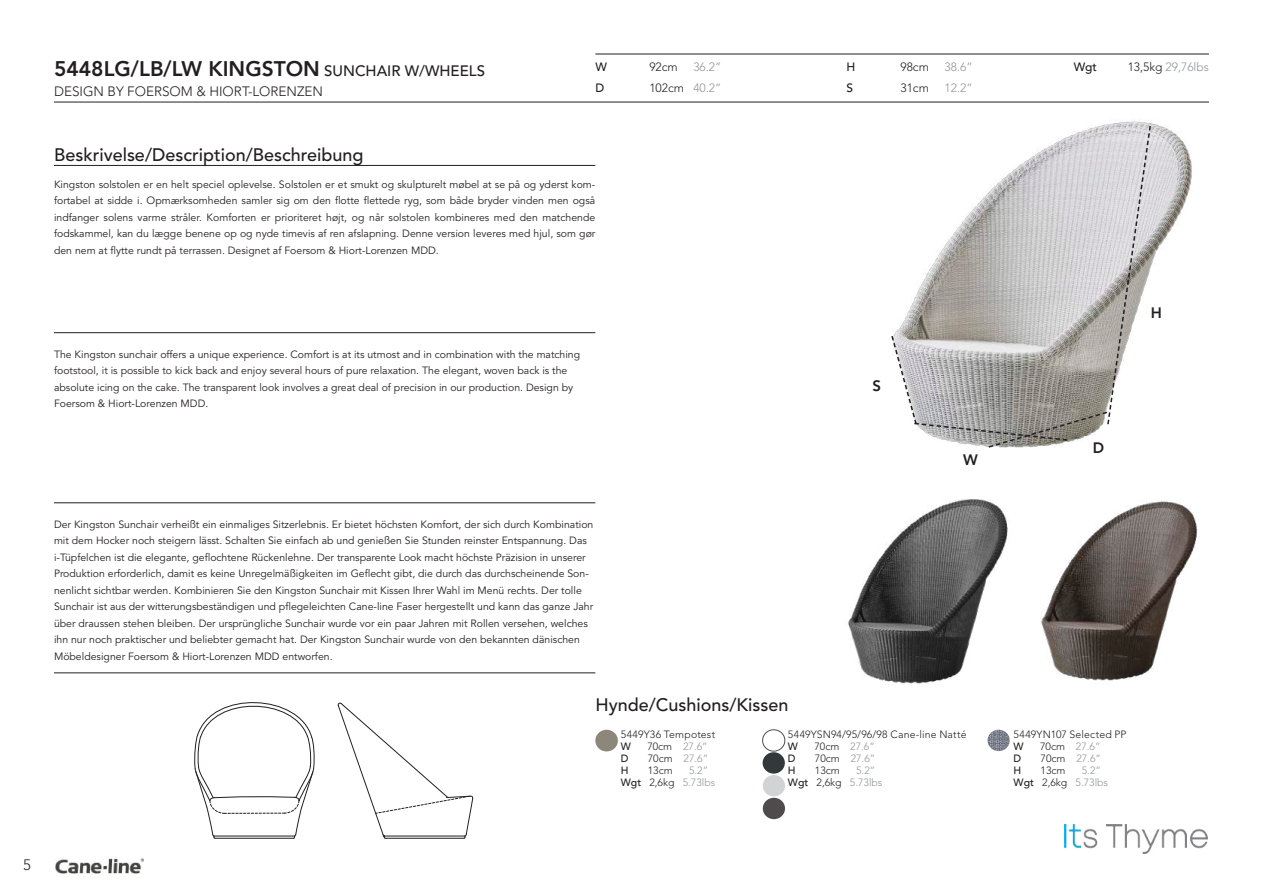
<style>
.page{position:relative;width:1263px;height:893px;background:#fff}
.page>*{position:absolute;margin:0;border:0;box-sizing:border-box;transform-origin:0 0}
.t1{font:800 21px "Avenir LT Pro";color:#231f20}
.t2{font:500 18px "Avenir LT Pro";color:#231f20}
.t3{font:800 15px "Avenir LT Pro";color:#231f20}
.t4{font:300 15px "Avenir LT Pro";color:#231f20}
.t5{font:300 13.5px "Avenir LT Pro";color:#231f20}
.t6{font:300 12px "Avenir LT Pro";color:#939598}
.t7{font:300 12px "Avenir LT Pro";color:#231f20}
.t8{font:500 12px "Avenir LT Pro";color:#231f20}
.t9{font:10.5px/16.5px "Avenir LT Pro";color:#231f20}
.t10{font:300 10.5px/12px "Avenir LT Pro";color:#939598}
.t11{font:300 10.5px "Avenir LT Pro";letter-spacing:.015em;color:#231f20}
.t12{font:500 10.5px "Avenir LT Pro";color:#231f20}
.s1{font-weight:500;font-size:15px}
.s2{color:#939598}
.s3{color:#231f20}
.s4{font-weight:500;color:#231f20}
</style>
<div class="page">
<img style="left:1110px;top:121px;width:82px;height:143px">
<svg style="left:338px;top:702px;width:135px;height:137px"></svg>
<svg style="left:194px;top:702px;width:121px;height:137px"></svg>
<img style="left:1041px;top:501px;width:157px;height:180px">
<img style="left:848px;top:499px;width:160px;height:185px">
<svg style="left:891px;top:124px;width:261px;height:324px"></svg>
<div style="left:595px;top:730px;width:23px;height:21px;background:#8c8779;border-radius:50%"></div>
<div style="left:762px;top:730px;width:23px;height:21px;border:1px solid #231f20;border-radius:50%"></div>
<div style="left:763px;top:752px;width:22px;height:22px;background:#33393a;border-radius:50%"></div>
<div style="left:763px;top:775px;width:22px;height:21px;background:#d2d3d4;border-radius:50%"></div>
<div style="left:763px;top:798px;width:22px;height:21px;background:#4f4b4c;border-radius:50%"></div>
<img style="left:987px;top:730px;width:23px;height:21px;border-radius:11px">
<img style="left:55px;top:858px;width:88px;height:16px">
<hr style="left:54px;top:102px;width:1155px;height:1px;background:#231f20">
<hr style="left:595px;top:54px;width:614px;height:1px;background:#231f20">
<hr style="left:54px;top:165px;width:541px;height:1px;background:#231f20">
<hr style="left:54px;top:332px;width:541px;height:1px;background:#231f20">
<hr style="left:54px;top:502px;width:541px;height:1px;background:#231f20">
<hr style="left:54px;top:672px;width:541px;height:1px;background:#231f20">
<img style="left:1064px;top:825px;width:144px;height:29px">
<h1 class="t1" style="left:54px;top:56px;width:432px">5448LG/LB/LW KINGSTON <span class="s1">SUNCHAIR W/WHEELS</span></h1>
<p class="t5" style="left:54px;top:83px;width:271px">DESIGN BY FOERSOM &amp; HIORT-LORENZEN</p>
<h2 class="t2" style="left:54px;top:144px;width:311px">Beskrivelse/Description/Beschreibung</h2>
<p class="t8" style="left:595px;top:60px;width:13px">W</p>
<p class="t7" style="left:649px;top:60px;width:30px">92cm</p>
<p class="t6" style="left:693px;top:60px;width:30px">36.2”</p>
<p class="t8" style="left:595px;top:81px;width:10px">D</p>
<p class="t7" style="left:649px;top:81px;width:74px">102cm <span class="s2">40.2”</span></p>
<p class="t9" style="left:54px;top:176px;width:543px;text-align:justify">Kingston solstolen er en helt speciel oplevelse. Solstolen er et smukt og skulpturelt møbel at se på og yderst kom&shy;fortabel at sidde i. Opmærksomheden samler sig om den flotte flettede ryg, som både bryder vinden men også indfanger solens varme stråler. Komforten er prioriteret højt, og når solstolen kombineres med den matchende fodskammel, kan du lægge benene op og nyde timevis af ren afslapning. Denne version leveres med hjul, som gør den nem at flytte rundt på terrassen. Designet af Foersom &amp; Hiort-Lorenzen MDD.</p>
<p class="t8" style="left:846px;top:60px;width:10px">H</p>
<p class="t7" style="left:900px;top:60px;width:30px">98cm</p>
<p class="t6" style="left:944px;top:60px;width:30px">38.6”</p>
<p class="t8" style="left:846px;top:81px;width:8px">S</p>
<p class="t7" style="left:900px;top:81px;width:30px">31cm</p>
<p class="t6" style="left:944px;top:81px;width:30px">12.2”</p>
<p class="t9" style="left:54px;top:346px;width:528px">The Kingston sunchair offers a unique experience. Comfort is at its utmost and in combination with the matching footstool, it is possible to kick back and enjoy several hours of pure relaxation. The elegant, woven back is the absolute icing on the cake. The transparent look involves a great deal of precision in our production. Design by Foersom &amp; Hiort-Lorenzen MDD.</p>
<p class="t9" style="left:54px;top:516px;width:541px">Der Kingston Sunchair verheißt ein einmaliges Sitzerlebnis. Er bietet höchsten Komfort, der sich durch Kombination mit dem Hocker noch steigern lässt. Schalten Sie einfach ab und genießen Sie Stunden reinster Entspannung. Das i-Tüpfelchen ist die elegante, geflochtene Rückenlehne. Der transparente Look macht höchste Präzision in unserer Produktion erforderlich, damit es keine Unregelmäßigkeiten im Geflecht gibt, die durch das durchscheinende Son&shy;nenlicht sichtbar werden. Kombinieren Sie den Kingston Sunchair mit Kissen Ihrer Wahl im Menü rechts. Der tolle Sunchair ist aus der witterungsbeständigen und pflegeleichten Cane-line Faser hergestellt und kann das ganze Jahr über draussen stehen bleiben. Der ursprüngliche Sunchair wurde vor ein paar Jahren mit Rollen versehen, welches ihn nur noch praktischer und beliebter gemacht hat. Der Kingston Sunchair wurde von den bekannten dänischen Möbeldesigner Foersom &amp; Hiort-Lorenzen MDD entworfen.</p>
<h3 class="t3" style="left:873px;top:377px;width:10px">S</h3>
<h3 class="t3" style="left:963px;top:451px;width:16px">W</h3>
<h2 class="t2" style="left:595px;top:694px;width:195px">Hynde/Cushions/Kissen</h2>
<p class="t11" style="left:621px;top:728px;width:96px">5449Y36 Tempotest</p>
<p class="t12" style="left:621px;top:740px;width:12px">W</p>
<p class="t10" style="left:647px;top:740px;width:62px"><span class="s3">70cm</span> 27.6”</p>
<p class="t12" style="left:621px;top:752px;width:9px">D</p>
<p class="t10" style="left:648px;top:752px;width:62px"><span class="s3">70cm</span> 27.6”</p>
<p class="t12" style="left:621px;top:764px;width:9px">H</p>
<p class="t11" style="left:648px;top:764px;width:26px">13cm</p>
<p class="t11" style="left:788px;top:728px;width:180px">5449YSN94/95/96/98 Cane-line Natté</p>
<p class="t12" style="left:788px;top:740px;width:12px">W</p>
<p class="t10" style="left:814px;top:740px;width:62px"><span class="s3">70cm</span> 27.6”</p>
<p class="t12" style="left:788px;top:752px;width:9px">D</p>
<p class="t10" style="left:815px;top:752px;width:62px"><span class="s3">70cm</span> 27.6”</p>
<p class="t12" style="left:788px;top:764px;width:9px">H</p>
<p class="t11" style="left:815px;top:764px;width:26px">13cm</p>
<p class="t10" style="left:788px;top:764px;width:96px;text-indent:68px">5.2”<br><span class="s4">Wgt</span> <span class="s3">2,6kg</span> 5.73lbs</p>
<p class="t10" style="left:621px;top:764px;width:96px;text-indent:68px">5.2”<br><span class="s4">Wgt</span> <span class="s3">2,6kg</span> 5.73lbs</p>
<h3 class="t4" style="left:23px;top:856px;width:9px">5</h3>
<p class="t8" style="left:1074px;top:60px;width:25px">Wgt</p>
<p class="t6" style="left:1128px;top:60px;width:83px"><span class="s3">13,5kg</span> 29,76lbs</p>
<h3 class="t3" style="left:1151px;top:304px;width:13px">H</h3>
<h3 class="t3" style="left:1093px;top:439px;width:13px">D</h3>
<p class="t11" style="left:1014px;top:728px;width:114px">5449YN107 Selected PP</p>
<p class="t12" style="left:1014px;top:740px;width:12px">W</p>
<p class="t10" style="left:1040px;top:740px;width:62px"><span class="s3">70cm</span> 27.6”</p>
<p class="t12" style="left:1014px;top:752px;width:9px">D</p>
<p class="t10" style="left:1040px;top:752px;width:62px"><span class="s3">70cm</span> 27.6”</p>
<p class="t12" style="left:1014px;top:764px;width:9px">H</p>
<p class="t11" style="left:1040px;top:764px;width:26px">13cm</p>
<p class="t10" style="left:1014px;top:764px;width:96px;text-indent:68px">5.2”<br><span class="s4">Wgt</span> <span class="s3">2,6kg</span> 5.73lbs</p>
</div>
